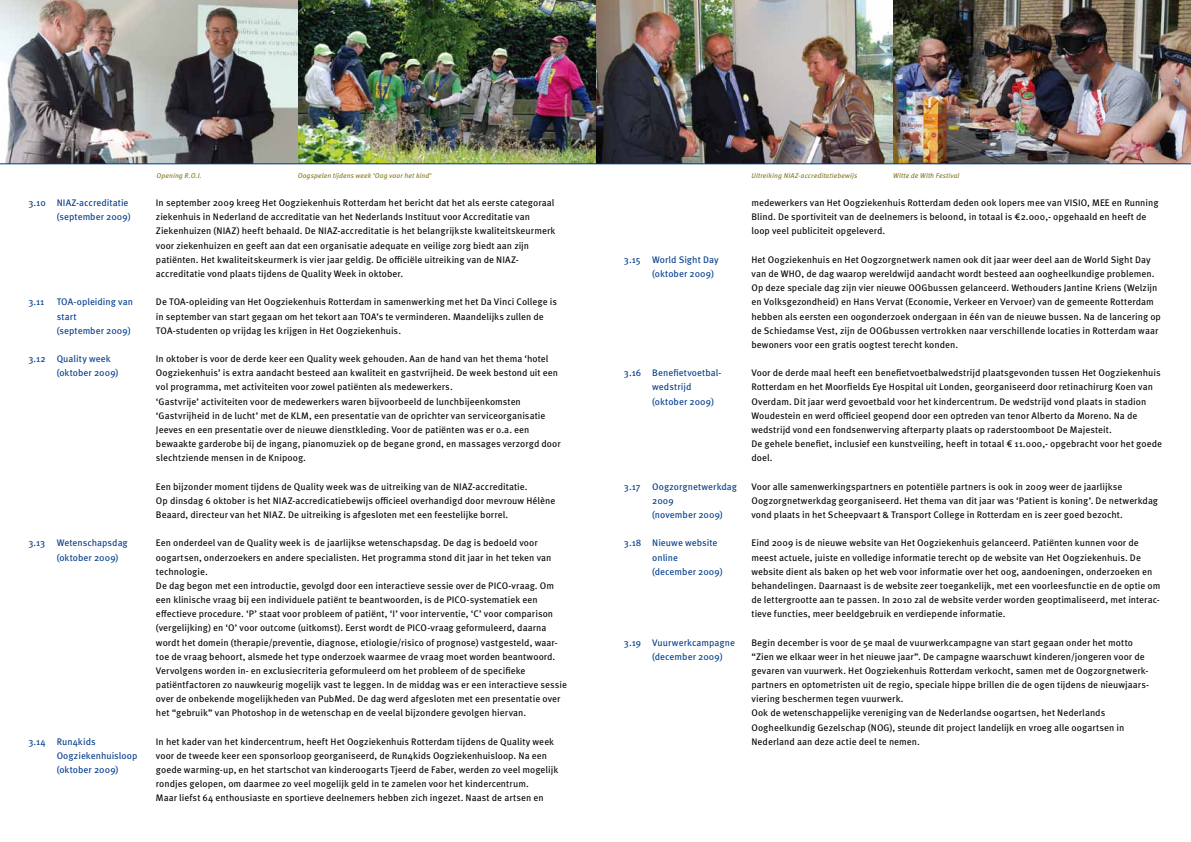
<style>
.page{position:relative;width:1191px;height:842px;background:#fff}
.page>*{position:absolute;margin:0;border:0;box-sizing:border-box;transform-origin:0 0}
.t1{font:9.5px/14.2px "Meta Pro";letter-spacing:.005em;color:#000}
.t2{font:9.5px/14.2px "Meta Pro";letter-spacing:.005em;color:#003b8b}
.t3{font:italic 7px "Meta Pro";letter-spacing:.015em;color:#80771d}
</style>
<div class="page">
<img style="left:0;top:0;width:1191px;height:164px">
<hr style="left:0;top:164px;width:1191px;height:1px;background:#003b8b">
<p class="t2" style="left:28px;top:196px;width:104px;text-align:right">3.10 NIAZ-accreditatie (september 2009)</p>
<p class="t2" style="left:28px;top:295px;width:18px">3.11</p>
<p class="t2" style="left:57px;top:295px;width:78px">TOA-opleiding van start<br>(september 2009)</p>
<p class="t2" style="left:57px;top:352px;width:63px;text-indent:-28px">3.12 Quality week (oktober 2009)</p>
<p class="t2" style="left:57px;top:536px;width:73px;text-indent:-28px">3.13 Wetenschapsdag (oktober 2009)</p>
<p class="t2" style="left:57px;top:734px;width:82px;text-indent:-28px">3.14 Run4kids<br>Oogziekenhuisloop (oktober 2009)</p>
<p class="t3" style="left:156px;top:171px;width:47px">Opening R.O.I.</p>
<p class="t3" style="left:298px;top:171px;width:135px">Oogspelen tijdens week ‘Oog voor het kind’</p>
<p class="t3" style="left:751px;top:171px;width:107px">Uitreiking NIAZ-accreditatiebewijs</p>
<p class="t3" style="left:893px;top:171px;width:68px">Witte de With Festival</p>
<p class="t1" style="left:156px;top:196px;width:401px">In september 2009 kreeg Het Oogziekenhuis Rotterdam het bericht dat het als eerste categoraal ziekenhuis in Nederland de accreditatie van het Nederlands Instituut voor Accreditatie van Ziekenhuizen (NIAZ) heeft behaald. De NIAZ-accreditatie is het belangrijkste kwaliteitskeurmerk voor ziekenhuizen en geeft aan dat een organisatie adequate en veilige zorg biedt aan zijn patiënten. Het kwaliteitskeurmerk is vier jaar geldig. De officiële uitreiking van de NIAZ&shy;accreditatie vond plaats tijdens de Quality Week in oktober.</p>
<p class="t1" style="left:156px;top:295px;width:402px">De TOA-opleiding van Het Oogziekenhuis Rotterdam in samenwerking met het Da Vinci College is in september van start gegaan om het tekort aan TOA’s te verminderen. Maandelijks zullen de<br>TOA-studenten op vrijdag les krijgen in Het Oogziekenhuis.</p>
<p class="t1" style="left:156px;top:352px;width:406px">In oktober is voor de derde keer een Quality week gehouden. Aan de hand van het thema ‘hotel Oogziekenhuis’ is extra aandacht besteed aan kwaliteit en gastvrijheid. De week bestond uit een vol programma, met activiteiten voor zowel patiënten als medewerkers.<br>‘Gastvrije’ activiteiten voor de medewerkers waren bijvoorbeeld de lunchbijeenkomsten ‘Gastvrijheid in de lucht’ met de KLM, een presentatie van de oprichter van serviceorganisatie Jeeves en een presentatie over de nieuwe dienstkleding. Voor de patiënten was er o.a. een bewaakte garderobe bij de ingang, pianomuziek op de begane grond, en massages verzorgd door slechtziende mensen in de Knipoog.</p>
<p class="t1" style="left:156px;top:479px;width:401px">Een bijzonder moment tijdens de Quality week was de uitreiking van de NIAZ-accreditatie.<br>Op dinsdag 6 oktober is het NIAZ-accredicatiebewijs officieel overhandigd door mevrouw Hélène<br>Beaard, directeur van het NIAZ. De uitreiking is afgesloten met een feestelijke borrel.</p>
<p class="t1" style="left:156px;top:536px;width:412px">Een onderdeel van de Quality week is de jaarlijkse wetenschapsdag. De dag is bedoeld voor oogartsen, onderzoekers en andere specialisten. Het programma stond dit jaar in het teken van technologie.<br>De dag begon met een introductie, gevolgd door een interactieve sessie over de PICO-vraag. Om een klinische vraag bij een individuele patiënt te beantwoorden, is de PICO-systematiek een effectieve procedure. ‘P’ staat voor probleem of patiënt, ‘I’ voor interventie, ‘C’ voor comparison (vergelijking) en ‘O’ voor outcome (uitkomst). Eerst wordt de PICO-vraag geformuleerd, daarna wordt het domein (therapie/preventie, diagnose, etiologie/risico of prognose) vastgesteld, waar&shy;toe de vraag behoort, alsmede het type onderzoek waarmee de vraag moet worden beantwoord.<br>Vervolgens worden in- en exclusiecriteria geformuleerd om het probleem of de specifieke patiëntfactoren zo nauwkeurig mogelijk vast te leggen. In de middag was er een interactieve sessie over de onbekende mogelijkheden van PubMed. De dag werd afgesloten met een presentatie over het “gebruik” van Photoshop in de wetenschap en de veelal bijzondere gevolgen hiervan.</p>
<p class="t1" style="left:156px;top:734px;width:404px">In het kader van het kindercentrum, heeft Het Oogziekenhuis Rotterdam tijdens de Quality week voor de tweede keer een sponsorloop georganiseerd, de Run4kids Oogziekenhuisloop. Na een goede warming-up, en het startschot van kinderoogarts Tjeerd de Faber, werden zo veel mogelijk rondjes gelopen, om daarmee zo veel mogelijk geld in te zamelen voor het kindercentrum.<br>Maar liefst 64 enthousiaste en sportieve deelnemers hebben zich ingezet. Naast de artsen en</p>
<p class="t2" style="left:652px;top:252px;width:68px;text-indent:-28px">3.15 World Sight Day (oktober 2009)</p>
<p class="t2" style="left:652px;top:366px;width:71px;text-indent:-28px">3.16 Benefietvoetbal&shy;wedstrijd (oktober 2009)</p>
<p class="t2" style="left:652px;top:479px;width:86px;text-indent:-28px">3.17 Oogzorgnetwerkdag<br>2009<br>(november 2009)</p>
<p class="t2" style="left:652px;top:536px;width:72px;text-indent:-28px">3.18 Nieuwe website online (december 2009)</p>
<p class="t2" style="left:652px;top:635px;width:84px;text-indent:-28px">3.19 Vuurwerkcampagne (december 2009)</p>
<p class="t1" style="left:751px;top:196px;width:408px">medewerkers van Het Oogziekenhuis Rotterdam deden ook lopers mee van VISIO, MEE en Running<br>Blind. De sportiviteit van de deelnemers is beloond, in totaal is €2.000,- opgehaald en heeft de loop veel publiciteit opgeleverd.</p>
<p class="t1" style="left:751px;top:252px;width:411px">Het Oogziekenhuis en Het Oogzorgnetwerk namen ook dit jaar weer deel aan de World Sight Day van de WHO, de dag waarop wereldwijd aandacht wordt besteed aan oogheelkundige problemen.<br>Op deze speciale dag zijn vier nieuwe OOGbussen gelanceerd. Wethouders Jantine Kriens (Welzijn en Volksgezondheid) en Hans Vervat (Economie, Verkeer en Vervoer) van de gemeente Rotterdam hebben als eersten een oogonderzoek ondergaan in één van de nieuwe bussen. Na de lancering op de Schiedamse Vest, zijn de OOGbussen vertrokken naar verschillende locaties in Rotterdam waar bewoners voor een gratis oogtest terecht konden.</p>
<p class="t1" style="left:751px;top:366px;width:412px">Voor de derde maal heeft een benefietvoetbalwedstrijd plaatsgevonden tussen Het Oogziekenhuis Rotterdam en het Moorfields Eye Hospital uit Londen, georganiseerd door retinachirurg Koen van Overdam. Dit jaar werd gevoetbald voor het kindercentrum. De wedstrijd vond plaats in stadion Woudestein en werd officieel geopend door een optreden van tenor Alberto da Moreno. Na de wedstrijd vond een fondsenwerving afterparty plaats op raderstoomboot De Majesteit.<br>De gehele benefiet, inclusief een kunstveiling, heeft in totaal € 11.000,- opgebracht voor het goede doel.</p>
<p class="t1" style="left:751px;top:479px;width:408px">Voor alle samenwerkingspartners en potentiële partners is ook in 2009 weer de jaarlijkse<br>Oogzorgnetwerkdag georganiseerd. Het thema van dit jaar was ‘Patient is koning’. De netwerkdag vond plaats in het Scheepvaart &amp; Transport College in Rotterdam en is zeer goed bezocht.</p>
<p class="t1" style="left:751px;top:536px;width:410px">Eind 2009 is de nieuwe website van Het Oogziekenhuis gelanceerd. Patiënten kunnen voor de meest actuele, juiste en volledige informatie terecht op de website van Het Oogziekenhuis. De website dient als baken op het web voor informatie over het oog, aandoeningen, onderzoeken en behandelingen. Daarnaast is de website zeer toegankelijk, met een voorleesfunctie en de optie om de lettergrootte aan te passen. In 2010 zal de website verder worden geoptimaliseerd, met interac&shy;tieve functies, meer beeldgebruik en verdiepende informatie.</p>
<p class="t1" style="left:751px;top:635px;width:399px">Begin december is voor de 5e maal de vuurwerkcampagne van start gegaan onder het motto “Zien we elkaar weer in het nieuwe jaar”. De campagne waarschuwt kinderen/jongeren voor de gevaren van vuurwerk. Het Oogziekenhuis Rotterdam verkocht, samen met de Oogzorgnetwerk&shy;partners en optometristen uit de regio, speciale hippe brillen die de ogen tijdens de nieuwjaars&shy;viering beschermen tegen vuurwerk.<br>Ook de wetenschappelijke vereniging van de Nederlandse oogartsen, het Nederlands Oogheelkundig Gezelschap (NOG), steunde dit project landelijk en vroeg alle oogartsen in Nederland aan deze actie deel te nemen.</p>
</div>
